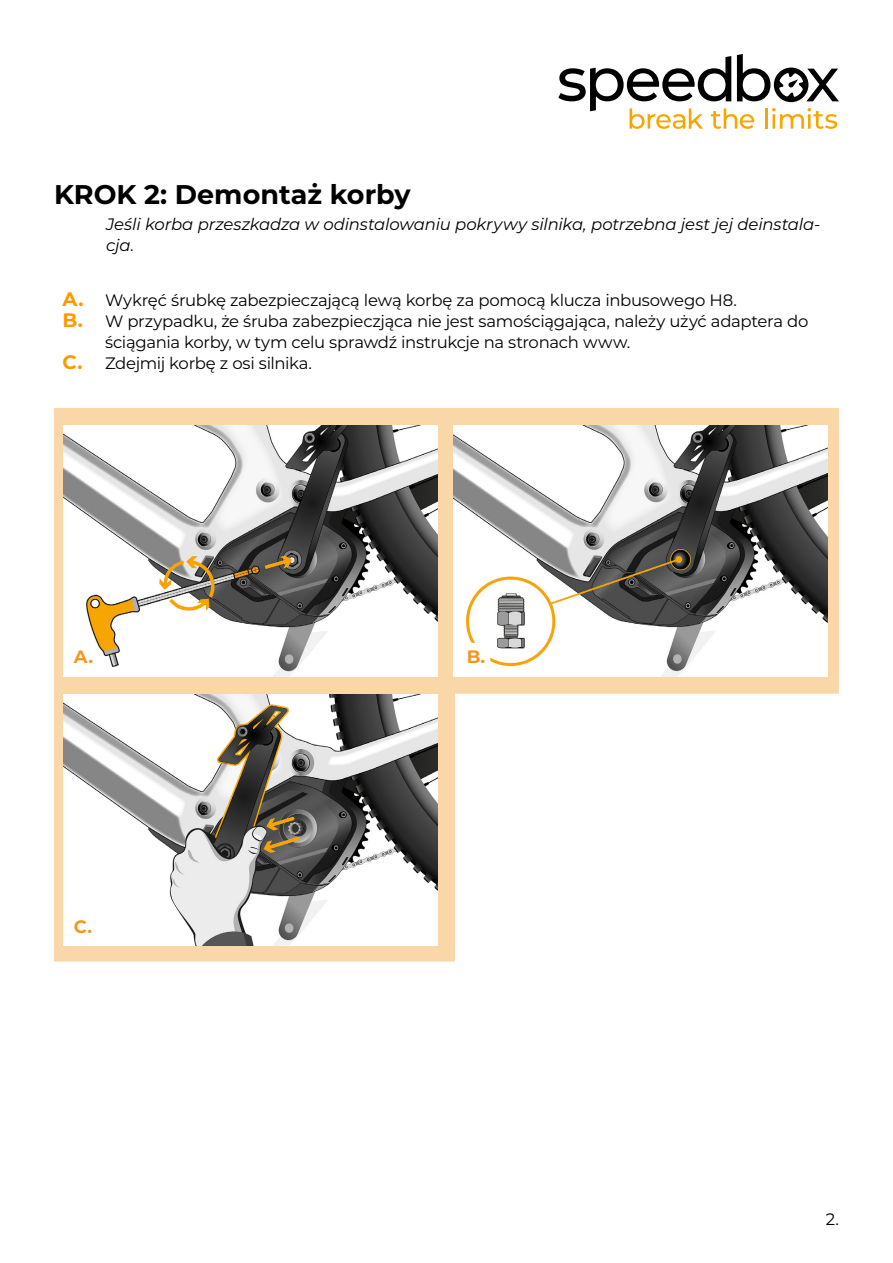
<style>
.page{position:relative;width:893px;height:1263px;background:#fff}
.page>*{position:absolute;margin:0;border:0;box-sizing:border-box;transform-origin:0 0}
.t1{font:700 27px "Montserrat";color:#000}
.t2{font:700 18px "Montserrat";color:#f4971e}
.t3{font:16.5px/21px "Montserrat";letter-spacing:-.02em;color:#000}
.t4{font:italic 16.5px/21px "Montserrat";letter-spacing:-.01em;color:#000}
.s1{font-weight:700;font-size:19.5px;color:#f90}
</style>
<div class="page">
<svg style="left:558px;top:54px;width:281px;height:75px"></svg>
<svg style="left:54px;top:408px;width:785px;height:553px"></svg>
<img style="left:64px;top:426px;width:374px;height:251px">
<img style="left:454px;top:425px;width:374px;height:251px">
<img style="left:64px;top:694px;width:374px;height:251px">
<div style="left:461px;top:643px;width:29px;height:27px;background:#fff;border-radius:4px"></div>
<p class="t1" style="left:54px;top:175px;width:358px">KROK 2: Demontaż korby</p>
<p class="t4" style="left:106px;top:213px;width:716px">Jeśli korba przeszkadza w odinstalowaniu pokrywy silnika, potrzebna jest jej deinstala&shy;cja.</p>
<p class="t3" style="left:63px;top:289px;width:676px"><span class="s1">A.</span> Wykręć śrubkę zabezpieczającą lewą korbę za pomocą klucza inbusowego H8.</p>
<p class="t3" style="left:105px;top:310px;width:705px;text-indent:-43px"><span class="s1">B.</span> W przypadku, że śruba zabezpieczjąca nie jest samościągająca, należy użyć adaptera do ściągania korby, w tym celu sprawdź instrukcje na stronach www.</p>
<p class="t3" style="left:63px;top:352px;width:251px"><span class="s1">C.</span> Zdejmij korbę z osi silnika.</p>
<p class="t2" style="left:74px;top:644px;width:21px">A.</p>
<p class="t2" style="left:74px;top:913px;width:20px">C.</p>
<p class="t2" style="left:467px;top:644px;width:20px">B.</p>
<p class="t3" style="left:826px;top:1208px;width:15px">2.</p>
</div>
